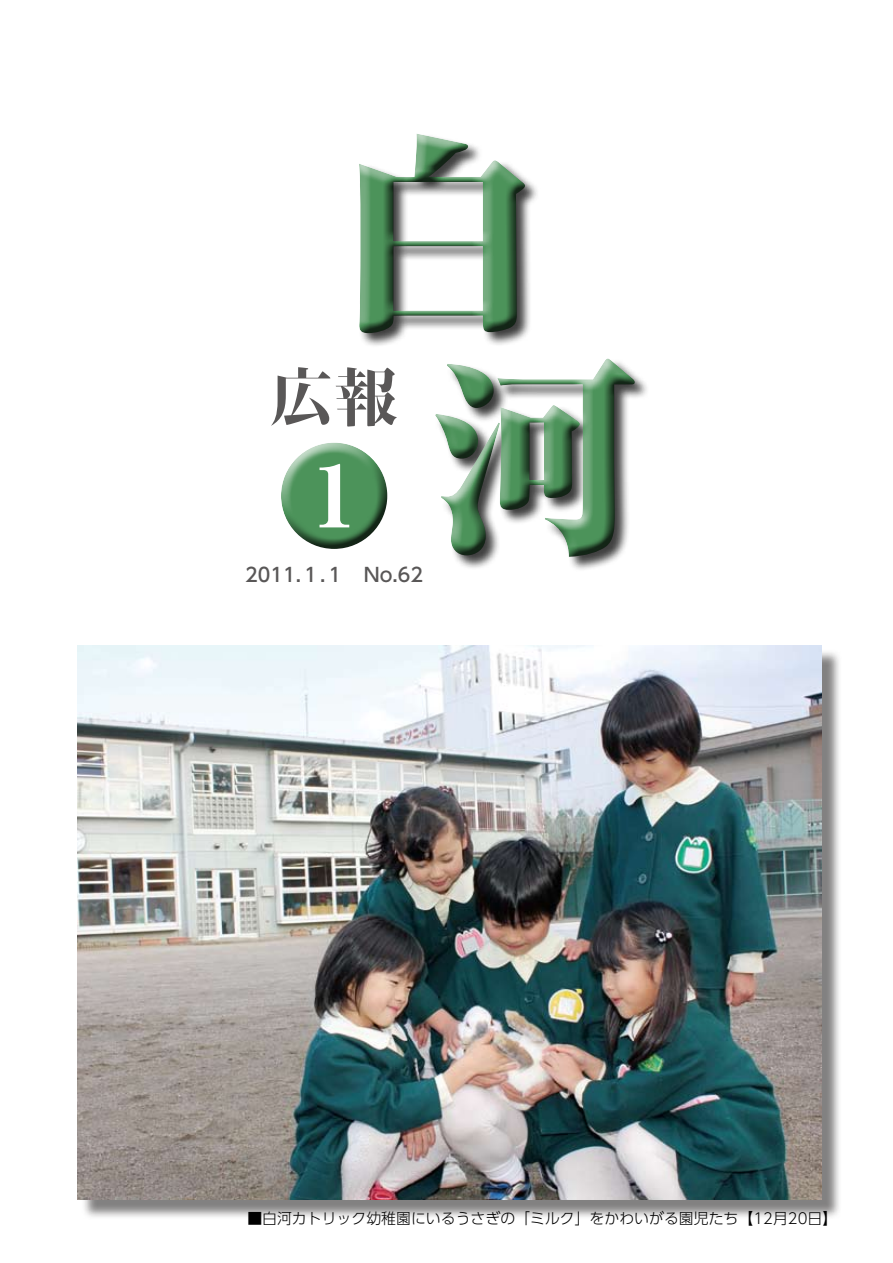
<style>
.page{position:relative;width:893px;height:1263px;background:#fff}
.page>*{position:absolute;margin:0;border:0;box-sizing:border-box;transform-origin:0 0}
.t1{font:800 expanded 212.55px "Ryumin Pr 6";color:#4c935a}
.t2{font:700 expanded 85.05px "Ryumin Pr 6";color:#fff}
.t3{font:800 63.75px "Kocho Std";color:#595757}
.t4{font:500 19.2px "UD Shin Go Pro";color:#595757}
.t5{font:300 14.85px "UD Shin Go Pro";color:#000}
</style>
<div class="page">
<div style="left:81px;top:649px;width:767px;height:577px;background:#595757;opacity:.75"></div>
<img style="left:77px;top:645px;width:744px;height:554px">
<div style="left:358px;top:132px;width:451px;height:789px;background:#000;opacity:.75"></div>
<div style="left:272px;top:61px;width:430px;height:768px;background:#000;opacity:.75"></div>
<h1 class="t1" style="left:333px;top:67px;width:193px">白</h1>
<h3 class="t3" style="left:270px;top:345px;width:129px">広報</h3>
<h2 class="t2" style="left:292px;top:429px;width:87px">１</h2>
<p class="t4" style="left:245px;top:559px;width:179px">2011.１.１　No.62</p>
<h1 class="t1" style="left:429px;top:290px;width:208px">河</h1>
<p class="t5" style="left:232px;top:1206px;width:606px">　■白河カトリック幼稚園にいるうさぎの「ミルク」をかわいがる園児たち【12月20日【</p>
</div>
